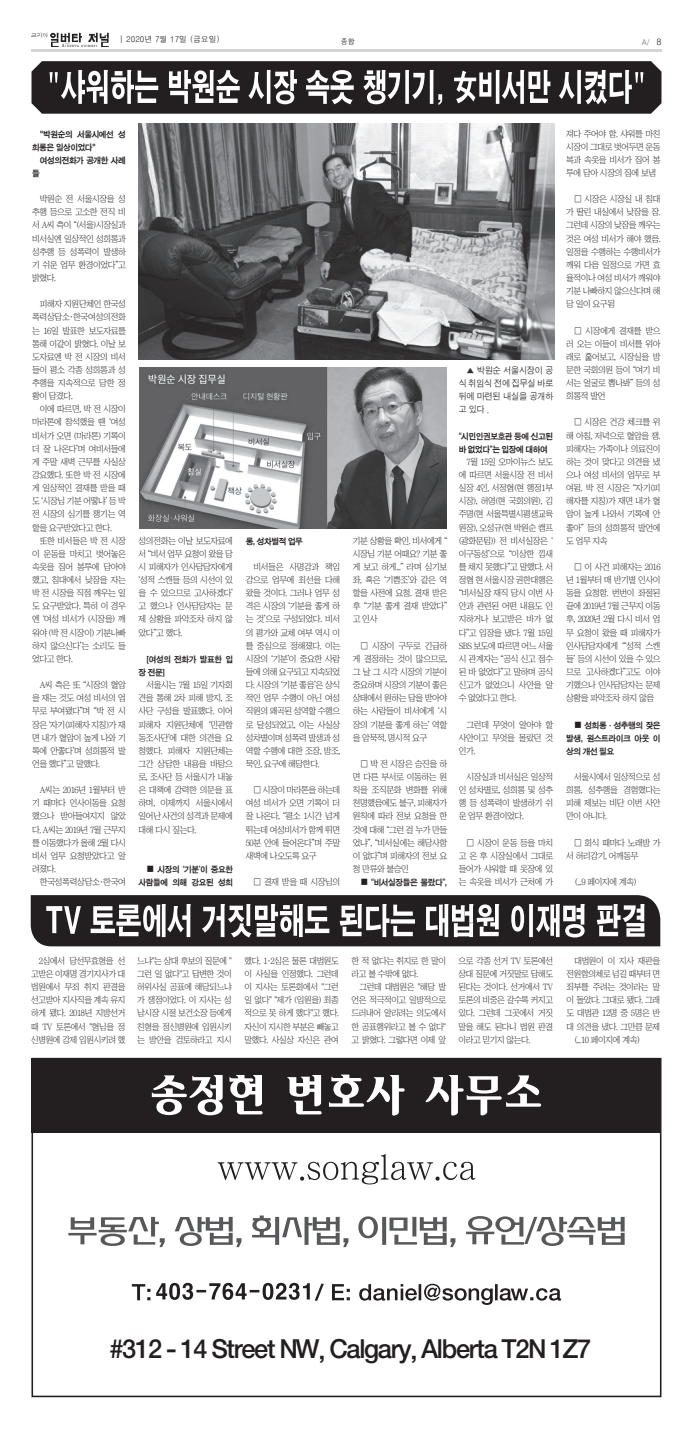
<style>
.page{position:relative;width:693px;height:1434px;background:#fff}
.page>*{position:absolute;margin:0;border:0;box-sizing:border-box;transform-origin:0 0}
.t1{font:26.25px "Sand Kg";letter-spacing:-.05em;color:#231f20}
.t2{font:9.19px/13.1px "Sand Jg";letter-spacing:-.005em;color:#312f30;text-align:justify;scale:.95 1}
.t3{font:8.75px/13.1px "Chosunilbo NM";letter-spacing:-.05em;color:#231f20;text-align:justify}
.t4{font:8.75px/13.1px "Sand Kg";letter-spacing:-.05em;color:#231f20}
.t5{font:7.88px "H2 gtr M";color:#231f20}
.t6{font:7.88px "H2 gtr M";color:#6c6d70}
.t7{font:7px "H2 gtr M";color:#000}
.s1{font-size:8.75px;color:#231f20}
.s2{font-family:"Chosunilbo NM"}
</style>
<div class="page">
<hr style="left:32px;top:50px;width:630px;height:2px;background:#d2d3d5">
<img style="left:32px;top:32px;width:76px;height:15px">
<div style="left:32px;top:1057px;width:630px;height:75px;background:#231f20"></div>
<svg style="left:152px;top:1074px;width:389px;height:41px"></svg>
<svg style="left:68px;top:1215px;width:557px;height:31px"></svg>
<svg style="left:218px;top:1154px;width:257px;height:30px"></svg>
<svg style="left:132px;top:1282px;width:429px;height:22px"></svg>
<svg style="left:31px;top:895px;width:629px;height:51px"></svg>
<svg style="left:32px;top:61px;width:630px;height:53px"></svg>
<img style="left:139px;top:123px;width:415px;height:237px">
<img style="left:139px;top:367px;width:308px;height:161px">
<p class="t5" style="left:120px;top:35px;width:102px">| 2020년 7월 17일 (금요일)</p>
<p class="t7" style="left:341px;top:38px;width:15px">종합</p>
<p class="t6" style="left:642px;top:38px;width:21px">A/ <span class="s1">8</span></p>
<p class="t4" style="left:32px;top:128px;width:95px;text-indent:8px">"박원순의 서울시에선 성 희롱은 일상이었다"</p>
<p class="t4" style="left:40px;top:154px;width:88px">여성의전화가 공개한 사례</p>
<p class="t4" style="left:32px;top:167px;width:9px">들</p>
<p class="t3" style="left:32px;top:192px;width:95px;text-indent:8px">박원순 전 서울시장을 성 추행 등으로 고소한 전직 비 서 A씨 측이 “(서울)시장실과 비서실엔 일상적인 성희롱과 성추행 등 성폭력이 발생하 기 쉬운 업무 환경이었다”고 밝혔다.</p>
<p class="t3" style="left:32px;top:297px;width:95px;text-indent:8px">피해자 지원단체인 한국성 폭력상담소·한국여성의전화 는 16일 발표한 보도자료를 통해 이같이 밝혔다. 이날 보 도자료엔 박 전 시장의 비서 들이 평소 각종 성희롱과 성 추행을 지속적으로 당한 정 황이 담겼다.</p>
<p class="t3" style="left:32px;top:402px;width:95px;text-indent:8px">이에 따르면, 박 전 시장이 마라톤에 참석했을 땐 ‘여성 비서가 오면 (마라톤) 기록이 더 잘 나온다’며 여비서들에 게 주말 새벽 근무를 사실상 강요했다. 또한 박 전 시장에 게 일상적인 결재를 받을 때 도 ‘시장님 기분 어떻냐’ 등 박 전 시장의 심기를 챙기는 역 할을 요구받았다고 한다.</p>
<p class="t3" style="left:32px;top:534px;width:95px;text-indent:8px">또한 비서들은 박 전 시장 이 운동을 마치고 벗어놓은 속옷을 집어 봉투에 담아야 했고, 침대에서 낮잠을 자는 박 전 시장을 직접 깨우는 일 도 요구받았다. 특히 이 경우 엔 ‘여성 비서가 (시장을) 깨 워야 (박 전 시장이) 기분나빠 하지 않으신다’는 소리도 들 었다고 한다.</p>
<p class="t3" style="left:32px;top:678px;width:95px;text-indent:8px">A씨 측은 또 “시장의 혈압 을 재는 것도 여성 비서의 업 무로 부여됐다”며 “박 전 시 장은 ‘자기(피해자 지칭)가 재 면 내가 혈압이 높게 나와 기 록에 안좋다’며 성희롱적 발 언을 했다”고 말했다.</p>
<p class="t3" style="left:32px;top:783px;width:95px;text-indent:8px">A씨는 2016년 1월부터 반 기 때마다 인사이동을 요청 했으나 받아들여지지 않았 다. A씨는 2019년 7월 근무지 를 이동했다가 올해 2월 다시 비서 업무 요청받았다고 알 려졌다.</p>
<p class="t3" style="left:40px;top:875px;width:88px">한국성폭력상담소·한국여</p>
<p class="t3" style="left:139px;top:534px;width:96px">성의전화는 이날 보도자료에 서 “비서 업무 요청이 왔을 당 시 피해자가 인사담당자에게 ‘성적 스캔들 등의 시선이 있 을 수 있으므로 고사하겠다’ 고 했으나 인사담당자는 문 제 상황을 파악조차 하지 않 았다”고 했다.</p>
<p class="t4" style="left:139px;top:653px;width:96px;text-indent:8px">[여성의 전화가 발표한 입 장 전문]</p>
<p class="t3" style="left:139px;top:678px;width:96px;text-indent:8px">서울시는 7월 15일 기자회 견을 통해 2차 피해 방지, 조 사단 구성을 발표했다. 이어 피해자 지원단체에 ‘민관합 동조사단’에 대한 의견을 요 청했다. 피해자 지원단체는 그간 상담한 내용을 바탕으 로, 조사단 등 서울시가 내놓 은 대책에 강력한 의문을 표 하며, 이제까지 서울시에서 일어난 사건의 성격과 문제에 대해 다시 짚는다.</p>
<p class="t4" style="left:139px;top:863px;width:96px;text-align:right"><span class="s2">■</span> 시장의 ‘기분’이 중요한 사람들에 의해 강요된 성희</p>
<p class="t4" style="left:246px;top:534px;width:59px">롱, 성차별적 업무</p>
<p class="t3" style="left:246px;top:560px;width:96px;text-indent:8px">비서들은 사명감과 책임 감으로 업무에 최선을 다해 왔을 것이다. 그러나 업무 성 격은 시장의 ‘기분을 좋게 하 는 것’으로 구성되었다. 비서 의 평가와 교체 여부 역시 이 를 중심으로 정해졌다. 이는 시장의 ‘기분’이 중요한 사람 들에 의해 요구되고 지속되었 다. 시장의 ‘기분 좋음’은 상식 적인 업무 수행이 아닌 여성 직원의 왜곡된 성역할 수행으 로 달성되었고, 이는 사실상 성차별이며 성폭력 발생과 성 역할 수행에 대한 조장, 방조, 묵인, 요구에 해당한다.</p>
<p class="t3" style="left:246px;top:783px;width:96px;text-indent:17px">시장이 마라톤을 하는데 여성 비서가 오면 기록이 더 잘 나온다, “평소 1시간 넘게 뛰는데 여성비서가 함께 뛰면 50분 안에 들어온다”며 주말 새벽에 나오도록 요구</p>
<p class="t3" style="left:264px;top:875px;width:78px">결재 받을 때 시장님의</p>
<p class="t3" style="left:353px;top:534px;width:96px">기분 상황을 확인. 비서에게 “ 시장님 기분 어때요? 기분 좋 게 보고 하게...” 라며 심기보 좌, 혹은 ‘기쁨조’와 같은 역 할을 사전에 요청. 결재 받은 후 “기분 좋게 결재 받았다” 고 인사</p>
<p class="t3" style="left:353px;top:639px;width:96px;text-indent:19px">시장이 구두로 긴급하 게 결정하는 것이 많으므로, 그 날 그 시각 시장의 기분이 중요하며 시장의 기분이 좋은 상태에서 원하는 답을 받아야 하는 사람들이 비서에게 ‘시 장의 기분을 좋게 하는’ 역할 을 암묵적, 명시적 요구</p>
<p class="t3" style="left:353px;top:757px;width:96px;text-indent:18px">박 전 시장은 승진을 하 면 다른 부서로 이동하는 원 칙을 조직문화 변화를 위해 천명했음에도 불구, 피해자가 원칙에 따라 전보 요청을 한 것에 대해 “그런 걸 누가 만들 었냐”, “비서실에는 해당사항 이 없다”며 피해자의 전보 요 청 만류와 불승인</p>
<p class="t4" style="left:361px;top:876px;width:88px"><span class="s2">■</span> “비서실장들은 몰랐다”,</p>
<p class="t2" style="left:459px;top:364px;width:101px;text-indent:8px">▲ 박원순 서울시장이 공 식 취임식 전에 집무실 바로 뒤에 마련된 내실을 공개하 고 있다 .</p>
<p class="t4" style="left:459px;top:429px;width:96px">“시민인권보호관 등에 신고된 바 없었다”는 입장에 대하여</p>
<p class="t3" style="left:459px;top:455px;width:96px;text-indent:8px">7월 15일 오마이뉴스 보도 에 따르면 서울시장 전 비서 실장 4인, 서정협(현 행정1부 시장), 허영(현 국회의원), 김 주명(현 서울특별시평생교육 원장), 오성규(현 박원순 캠프 (광화문팀)) 전 비서실장은 ‘ 이구동성’으로 “이상한 낌새 를 채지 못했다”고 말했다. 서 정협 현 서울시장 권한대행은 “비서실장 재직 당시 이번 사 안과 관련된 어떤 내용도 인 지하거나 보고받은 바가 없 다”고 입장을 냈다. 7월 15일 SBS 보도에 따르면 어느 서울 시 관계자는 “공식 신고 접수 된 바 없었다”고 말하며 공식 신고가 없었으니 사안을 알 수 없었다고 한다.</p>
<p class="t3" style="left:459px;top:717px;width:96px;text-indent:8px">그런데 무엇이 알아야 할 사안이고 무엇을 몰랐던 것 인가.</p>
<p class="t3" style="left:459px;top:770px;width:96px;text-indent:8px">시장실과 비서실은 일상적 인 성차별로, 성희롱 및 성추 행 등 성폭력이 발생하기 쉬 운 업무 환경이었다.</p>
<p class="t3" style="left:459px;top:835px;width:96px;text-indent:18px">시장이 운동 등을 마치 고 온 후 시장실에서 그대로 들어가 샤워할 때 옷장에 있 는 속옷을 비서가 근처에 가</p>
<p class="t3" style="left:566px;top:127px;width:96px">져다 주어야 함. 샤워를 마친 시장이 그대로 벗어두면 운동 복과 속옷을 비서가 집어 봉 투에 담아 시장의 집에 보냄</p>
<p class="t3" style="left:566px;top:192px;width:96px;text-indent:18px">시장은 시장실 내 침대 가 딸린 내실에서 낮잠을 잠. 그런데 시장의 낮잠을 깨우는 것은 여성 비서가 해야 했음. 일정을 수행하는 수행비서가 깨워 다음 일정으로 가면 효 율적이나 여성 비서가 깨워야 기분 나빠하지 않으신다며 해 당 일이 요구됨</p>
<p class="t3" style="left:566px;top:324px;width:96px;text-indent:19px">시장에게 결재를 받으 러 오는 이들이 비서를 위아 래로 훑어보고, 시장실을 방 문한 국회의원 등이 “여기 비 서는 얼굴로 뽑나봐” 등의 성 희롱적 발언</p>
<p class="t3" style="left:566px;top:415px;width:96px;text-indent:18px">시장은 건강 체크를 위 해 아침, 저녁으로 혈압을 잼. 피해자는 가족이나 의료진이 하는 것이 맞다고 의견을 냈 으나 여성 비서의 업무로 부 여됨. 박 전 시장은 “자기(피 해자를 지칭)가 재면 내가 혈 압이 높게 나와서 기록에 안 좋아” 등의 성희롱적 발언에 도 업무 지속</p>
<p class="t3" style="left:566px;top:560px;width:96px;text-indent:18px">이 사건 피해자는 2016 년 1월부터 매 반기별 인사이 동을 요청함. 번번이 좌절된 끝에 2019년 7월 근무지 이동 후, 2020년 2월 다시 비서 업 무 요청이 왔을 때 피해자가 인사담당자에게 “‘성적 스캔 들’ 등의 시선이 있을 수 있으 므로 고사하겠다”고도 이야 기했으나 인사담당자는 문제 상황을 파악조차 하지 않음</p>
<p class="t4" style="left:566px;top:718px;width:96px;text-align:justify;text-indent:8px"><span class="s2">■</span> 성희롱·성추행의 잦은 발생, 원스트라이크 아웃 이 상의 개선 필요</p>
<p class="t3" style="left:566px;top:770px;width:96px;text-indent:8px">서울시에서 일상적으로 성 희롱, 성추행을 경험했다는 피해 제보는 비단 이번 사안 만이 아니다.</p>
<p class="t3" style="left:566px;top:835px;width:96px;text-indent:18px">회식 때마다 노래방 가 서 허리감기, 어깨동무</p>
<p class="t3" style="left:575px;top:875px;width:63px">(...9 페이지에 계속)</p>
<p class="t3" style="left:31px;top:954px;width:96px;text-indent:8px">2심에서 당선무효형을 선 고받은 이재명 경기지사가 대 법원에서 무죄 취지 판결을 선고받아 지사직을 계속 유지 하게 됐다. 2018년 지방선거 때 TV 토론에서 "형님을 정 신병원에 강제 입원시키려 했</p>
<p class="t3" style="left:137px;top:954px;width:96px">느냐"는 상대 후보의 질문에 " 그런 일 없다"고 답변한 것이 허위사실 공표에 해당되느냐 가 쟁점이었다. 이 지사는 성 남시장 시절 보건소장 등에게 친형을 정신병원에 입원시키 는 방안을 검토하라고 지시</p>
<p class="t3" style="left:245px;top:954px;width:96px">했다. 1·2심은 물론 대법원도 이 사실을 인정했다. 그런데 이 지사는 토론회에서 "그런 일 없다" "제가 (입원을) 최종 적으로 못 하게 했다"고 했다. 자신이 지시한 부분은 빼놓고 말했다. 사실상 자신은 관여</p>
<p class="t3" style="left:352px;top:954px;width:96px">한 적 없다는 취지로 한 말이 라고 볼 수밖에 없다.</p>
<p class="t3" style="left:352px;top:980px;width:96px;text-indent:8px">그런데 대법원은 "해당 발 언은 적극적이고 일방적으로 드러내어 알리려는 의도에서 한 공표행위라고 볼 수 없다" 고 밝혔다. 그렇다면 이제 앞</p>
<p class="t3" style="left:459px;top:954px;width:96px">으로 각종 선거 TV 토론에선 상대 질문에 거짓말로 답해도 된다는 것이다. 선거에서 TV 토론의 비중은 갈수록 커지고 있다. 그런데 그곳에서 거짓 말을 해도 된다니 법원 판결 이라고 믿기지 않는다.</p>
<p class="t3" style="left:567px;top:954px;width:95px;text-indent:8px">대법원이 이 지사 재판을 전원합의체로 넘길 때부터 면 죄부를 주려는 것이라는 말 이 돌았다. 그대로 됐다. 그래 도 대법관 12명 중 5명은 반 대 의견을 냈다. 그만큼 문제</p>
<p class="t3" style="left:574px;top:1032px;width:67px">(...10 페이지에 계속)</p>
<h1 class="t1" style="left:109px;top:1336px;width:484px">#312 - 14 Street NW, Calgary, Alberta T2N 1Z7</h1>
</div>
